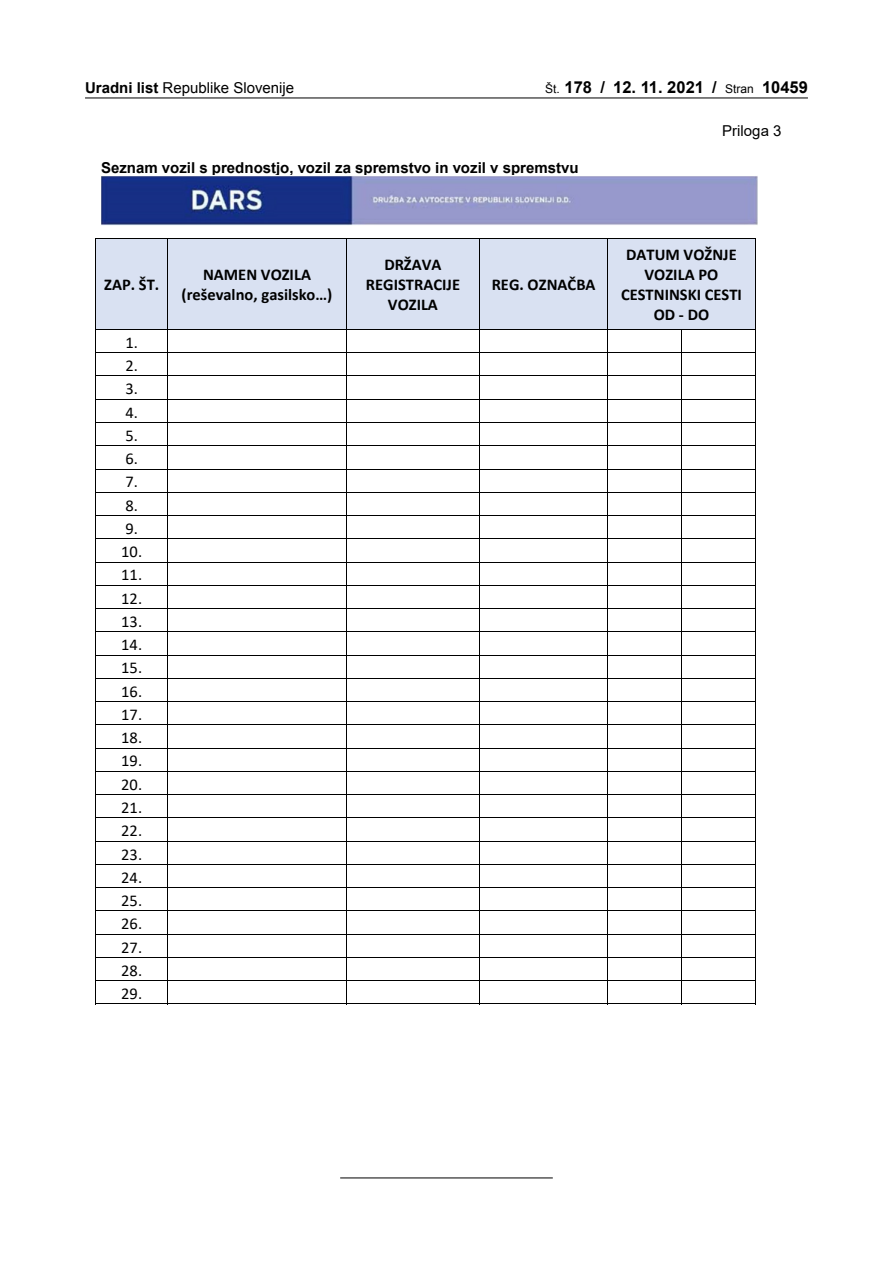
<style>
.page{position:relative;width:893px;height:1263px;background:#fff}
.page>*{position:absolute;margin:0;border:0;box-sizing:border-box;transform-origin:0 0}
.t1{font:700 16.5px/20.1px "Calibri";color:#000;text-align:center}
.t2{font:16.5px/23.2px "Calibri";color:#000}
.t3{font:700 16.5px "Arial";color:#000}
.t4{font:700 15px "Arial";color:#000}
.t5{font:15px "Arial";color:#000}
.s1{font-weight:700}
.s2{font-weight:400;font-size:12px}
</style>
<div class="page">
<hr style="left:85px;top:98px;width:723px;height:1px;background:#000">
<div style="left:96px;top:239px;width:71px;height:90px;background:#d9e1f2"></div>
<div style="left:168px;top:239px;width:178px;height:90px;background:#d9e1f2"></div>
<div style="left:346px;top:239px;width:133px;height:90px;background:#d9e1f2"></div>
<div style="left:480px;top:239px;width:127px;height:90px;background:#d9e1f2"></div>
<div style="left:607px;top:239px;width:148px;height:90px;background:#d9e1f2"></div>
<hr style="left:95px;top:238px;width:661px;height:1px;background:#000">
<hr style="left:95px;top:239px;width:1px;height:90px;background:#000">
<hr style="left:167px;top:239px;width:1px;height:90px;background:#000">
<hr style="left:346px;top:239px;width:1px;height:90px;background:#000">
<hr style="left:479px;top:239px;width:1px;height:90px;background:#000">
<hr style="left:607px;top:239px;width:1px;height:90px;background:#000">
<hr style="left:755px;top:239px;width:1px;height:90px;background:#000">
<hr style="left:95px;top:329px;width:661px;height:1px;background:#000">
<hr style="left:95px;top:352px;width:661px;height:1px;background:#000">
<hr style="left:95px;top:376px;width:661px;height:1px;background:#000">
<hr style="left:95px;top:399px;width:661px;height:1px;background:#000">
<hr style="left:95px;top:422px;width:661px;height:1px;background:#000">
<hr style="left:95px;top:445px;width:661px;height:1px;background:#000">
<hr style="left:95px;top:469px;width:661px;height:1px;background:#000">
<hr style="left:95px;top:492px;width:661px;height:1px;background:#000">
<hr style="left:95px;top:515px;width:661px;height:1px;background:#000">
<hr style="left:95px;top:538px;width:661px;height:1px;background:#000">
<hr style="left:95px;top:562px;width:661px;height:1px;background:#000">
<hr style="left:95px;top:585px;width:661px;height:1px;background:#000">
<hr style="left:95px;top:608px;width:661px;height:1px;background:#000">
<hr style="left:95px;top:631px;width:661px;height:1px;background:#000">
<hr style="left:95px;top:655px;width:661px;height:1px;background:#000">
<hr style="left:95px;top:678px;width:661px;height:1px;background:#000">
<hr style="left:95px;top:701px;width:661px;height:1px;background:#000">
<hr style="left:95px;top:724px;width:661px;height:1px;background:#000">
<hr style="left:95px;top:748px;width:661px;height:1px;background:#000">
<hr style="left:95px;top:771px;width:661px;height:1px;background:#000">
<hr style="left:95px;top:794px;width:661px;height:1px;background:#000">
<hr style="left:95px;top:817px;width:661px;height:1px;background:#000">
<hr style="left:95px;top:841px;width:661px;height:1px;background:#000">
<hr style="left:95px;top:864px;width:661px;height:1px;background:#000">
<hr style="left:95px;top:887px;width:661px;height:1px;background:#000">
<hr style="left:95px;top:910px;width:661px;height:1px;background:#000">
<hr style="left:95px;top:934px;width:661px;height:1px;background:#000">
<hr style="left:95px;top:957px;width:661px;height:1px;background:#000">
<hr style="left:95px;top:980px;width:661px;height:1px;background:#000">
<svg style="left:95px;top:330px;width:1px;height:673px"></svg>
<hr style="left:95px;top:1003px;width:72px;height:1px;background:#000">
<svg style="left:167px;top:330px;width:1px;height:674px"></svg>
<hr style="left:168px;top:1003px;width:178px;height:1px;background:#000">
<svg style="left:346px;top:330px;width:1px;height:674px"></svg>
<hr style="left:347px;top:1003px;width:132px;height:1px;background:#000">
<svg style="left:479px;top:330px;width:1px;height:674px"></svg>
<hr style="left:480px;top:1003px;width:127px;height:1px;background:#000">
<svg style="left:607px;top:330px;width:1px;height:674px"></svg>
<hr style="left:608px;top:1003px;width:73px;height:1px;background:#000">
<svg style="left:681px;top:330px;width:1px;height:674px"></svg>
<hr style="left:682px;top:1003px;width:73px;height:1px;background:#000">
<svg style="left:755px;top:330px;width:1px;height:674px"></svg>
<img style="left:101px;top:176px;width:656px;height:50px">
<hr style="left:340px;top:1177px;width:213px;height:1px;background:#000">
<p class="t5" style="left:85px;top:77px;width:211px"><span class="s1">Uradni list</span> Republike Slovenije</p>
<p class="t3" style="left:545px;top:75px;width:264px"><span class="s2">Št.</span> 178 / 12. 11. 2021 / <span class="s2">Stran</span> 10459</p>
<p class="t5" style="left:722px;top:120px;width:61px">Priloga 3</p>
<p class="t4" style="left:101px;top:157px;width:479px">Seznam vozil s prednostjo, vozil za spremstvo in vozil v spremstvu</p>
<p class="t1" style="left:104px;top:274px;width:57px">ZAP. ŠT.</p>
<p class="t1" style="left:182px;top:264px;width:152px">NAMEN VOZILA (reševalno, gasilsko…)</p>
<p class="t2" style="left:121px;top:330px;width:22px">1.<br>2.<br>3.<br>4.<br>5.<br>6.<br>7.<br>8.<br>9.<br>10.<br>11.<br>12.<br>13.<br>14.<br>15.<br>16.<br>17.<br>18.<br>19.<br>20.<br>21.<br>22.<br>23.<br>24.<br>25.<br>26.<br>27.<br>28.<br>29.</p>
<p class="t1" style="left:366px;top:254px;width:96px">DRŽAVA<br>REGISTRACIJE<br>VOZILA</p>
<p class="t1" style="left:492px;top:274px;width:105px">REG. OZNAČBA</p>
<p class="t1" style="left:621px;top:244px;width:122px">DATUM VOŽNJE<br>VOZILA PO<br>CESTNINSKI CESTI<br>OD ‐ DO</p>
</div>
